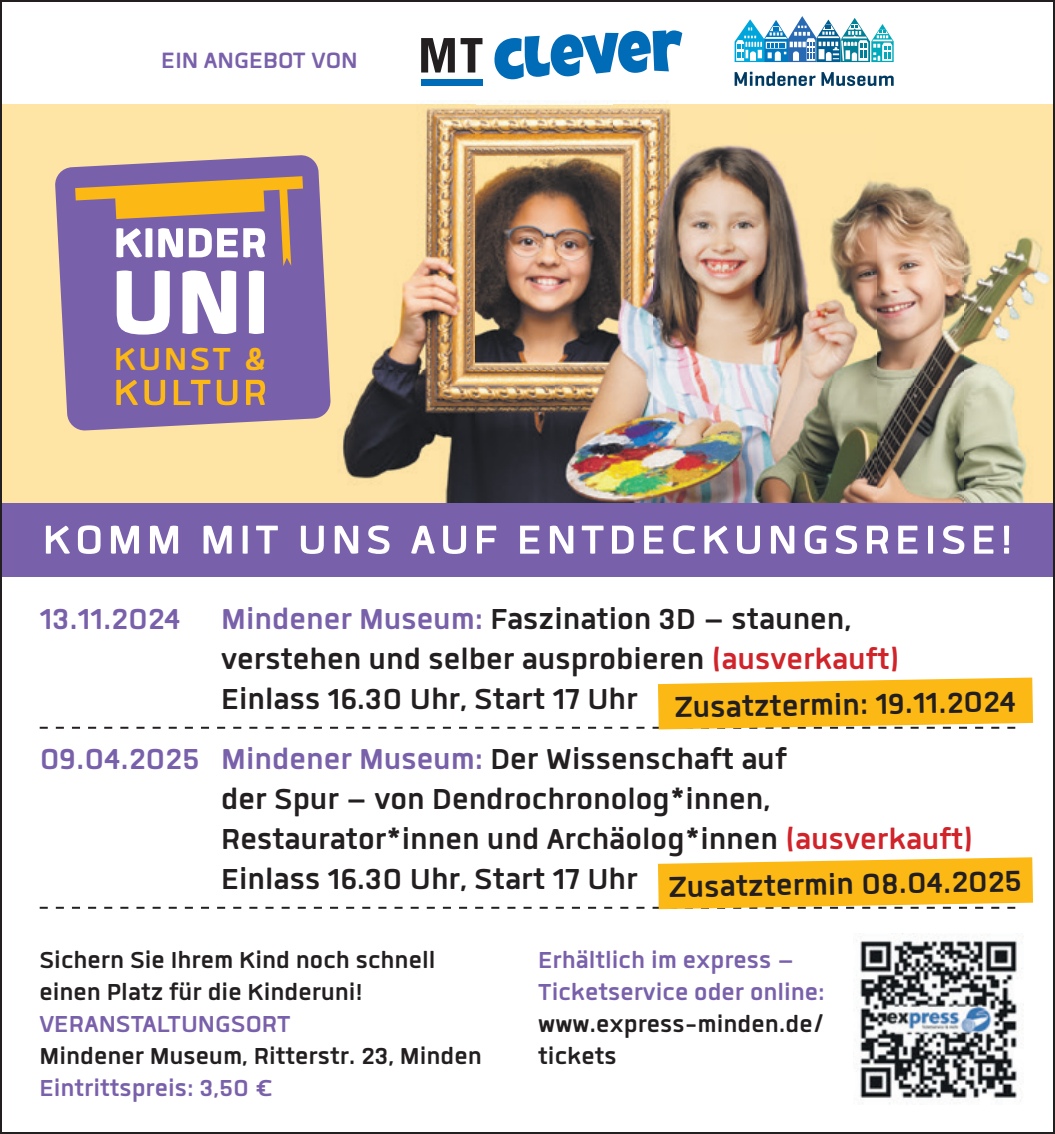
<style>
.page{position:relative;width:1055px;height:1134px;background:#fff}
.page>*{position:absolute;margin:0;border:0;box-sizing:border-box;transform-origin:0 0}
.t1{font:900 126.8px "Quan";color:#fff}
.t2{font:900 58.4px "Quan";color:#fff}
.t3{font:700 56px "Quan";letter-spacing:.075em;color:#fff}
.t4{font:700 50.4px "Quan";letter-spacing:.05em;color:#fcb814}
.t5{font:700 44px "Quan";letter-spacing:.05em;color:#fcb814}
.t6{font:700 40px/40px "Quan";color:#231f20}
.t7{font:700 32px/32px "Quan";color:#231f20}
.t8{font:700 32px/32px "Quan";color:#7960aa}
.t9{font:700 30.8px "Quan";color:#7960aa}
.s1{color:#7960aa}
.s2{color:#d1232a}
</style>
<div class="page">
<div style="left:0;top:105px;width:1054px;height:398px;background:#fee4a5"></div>
<svg style="left:55px;top:155px;width:276px;height:276px;background:#8970a9"></svg>
<svg style="left:75px;top:176px;width:228px;height:90px;background:#a27b7a"></svg>
<img style="left:424px;top:106px;width:189px;height:131px">
<img style="left:613px;top:107px;width:58px;height:26px">
<img style="left:342px;top:237px;width:213px;height:266px">
<img style="left:751px;top:148px;width:19px;height:13px">
<img style="left:555px;top:133px;width:196px;height:123px">
<img style="left:555px;top:256px;width:166px;height:247px">
<img style="left:721px;top:161px;width:330px;height:342px">
<svg style="left:734px;top:72px;width:81px;height:14px"></svg>
<svg style="left:821px;top:72px;width:72px;height:14px"></svg>
<svg style="left:734px;top:16px;width:159px;height:46px"></svg>
<svg style="left:421px;top:30px;width:262px;height:56px"></svg>
<div style="left:0;top:503px;width:1054px;height:74px;background:#7960aa"></div>
<img style="left:856px;top:934px;width:166px;height:170px">
<svg style="left:40px;top:677px;width:993px;height:52px"></svg>
<svg style="left:40px;top:857px;width:993px;height:52px"></svg>
<p class="t9" style="left:161px;top:45px;width:198px">EIN ANGEBOT VON</p>
<h2 class="t2" style="left:113px;top:213px;width:155px">KINDER</h2>
<h1 class="t1" style="left:110px;top:237px;width:161px">UNI</h1>
<p class="t5" style="left:114px;top:338px;width:155px">KUNST &amp;</p>
<p class="t4" style="left:113px;top:368px;width:155px">KULTUR</p>
<h3 class="t3" style="left:42px;top:513px;width:971px">KOMM MIT UNS AUF ENTDECKUNGSREISE!</h3>
<p class="t6" style="left:221px;top:598px;width:679px;text-indent:-181px"><span class="s1">13.11.2024 Mindener Museum:</span> Faszination 3D – staunen, verstehen und selber ausprobieren <span class="s2">(ausverkauft)<br></span>Einlass 16.30 Uhr, Start 17 Uhr</p>
<p class="t6" style="left:221px;top:738px;width:753px;text-indent:-181px"><span class="s1">09.04.2025 Mindener Museum:</span> Der Wissenschaft auf<br>der Spur – von Dendrochronolog*innen, Restaurator*innen und Archäolog*innen <span class="s2">(ausverkauft)<br></span>Einlass 16.30 Uhr, Start 17 Uhr</p>
<p class="t6" style="left:674px;top:687px;width:342px;rotate:-1deg">Zusatztermin: 19.11.2024</p>
<p class="t6" style="left:668px;top:867px;width:354px;rotate:-1deg">Zusatztermin 08.04.2025</p>
<p class="t7" style="left:39px;top:943px;width:397px">Sichern Sie Ihrem Kind noch schnell einen Platz für die Kinderuni!</p>
<p class="t8" style="left:39px;top:1007px;width:253px">VERANSTALTUNGSORT</p>
<p class="t7" style="left:39px;top:1039px;width:444px">Mindener Museum, Ritterstr. 23, Minden</p>
<p class="t8" style="left:39px;top:1071px;width:235px">Eintrittspreis: 3,50 €</p>
<p class="t8" style="left:538px;top:943px;width:288px">Erhältlich im express –<br>Ticketservice oder online:</p>
<p class="t7" style="left:538px;top:1007px;width:288px">www.express-minden.de/ tickets</p>
</div>
